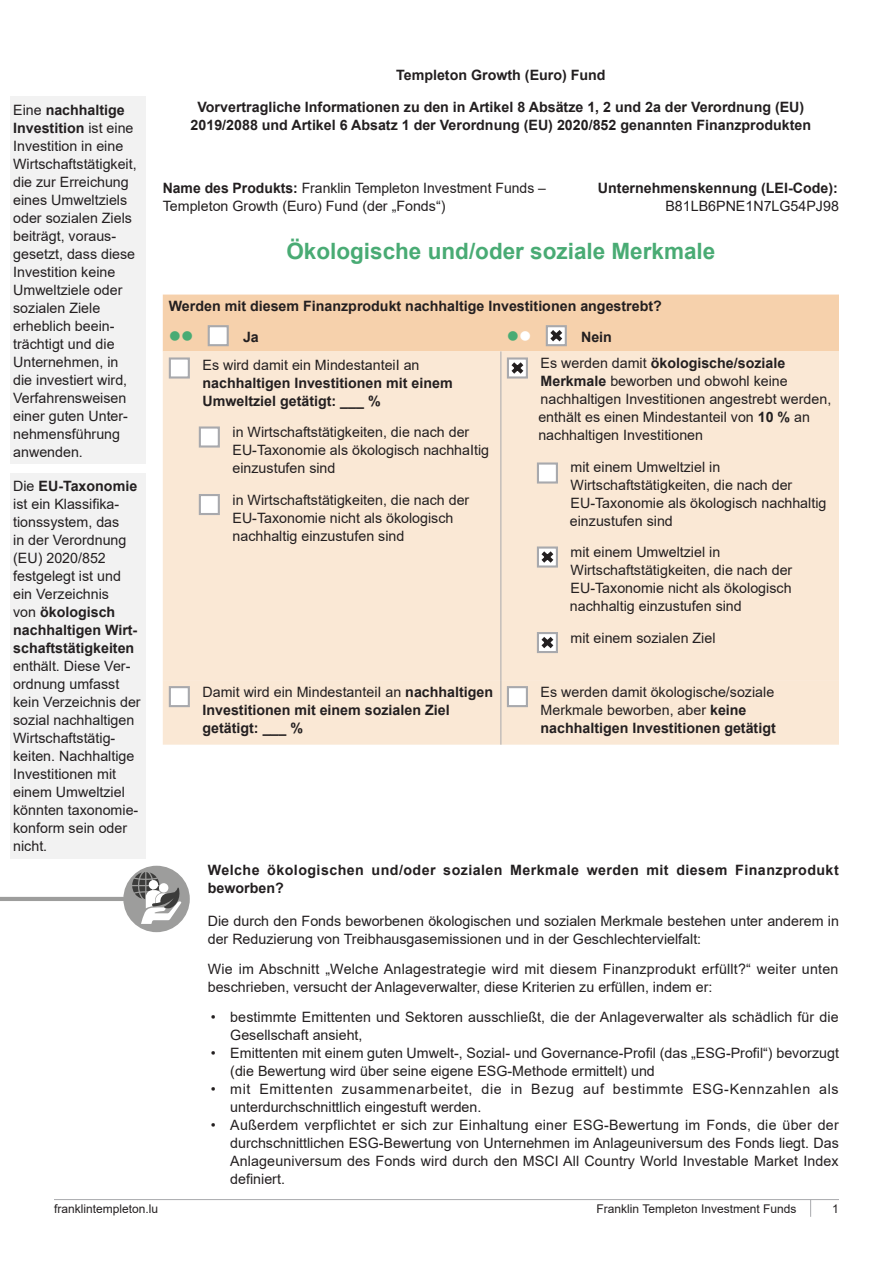
<style>
.page{position:relative;width:893px;height:1263px;background:#fff}
.page>*{position:absolute;margin:0;border:0;box-sizing:border-box;transform-origin:0 0}
._03a_Body{font:700 22.5px "Arial";color:#49ab74}
._03a_Body-2{font:14.25px/18px "Arial";color:#231f20}
._03a_Body-3{font:700 14.25px/18px "Arial";color:#231f20}
._03a_Body-4{font:14.25px/18px "Arial";letter-spacing:.04em;color:#231f20}
._03a_Body-5{font:700 14.25px/18px "Arial";letter-spacing:.03em;color:#231f20}
.t1{font:12px "Arial";color:#231f20}
.s1{font-weight:700}
.s2{font-weight:400}
</style>
<div class="page">
<hr style="left:54px;top:1199px;width:785px;height:1px;background:#a8a9ad">
<svg style="left:810px;top:1200px;width:1px;height:17px"></svg>
<div style="left:163px;top:351px;width:676px;height:329px;background:#fae8d5"></div>
<div style="left:163px;top:680px;width:676px;height:65px;background:#fae8d5"></div>
<hr style="left:500px;top:351px;width:1px;height:329px;background:#a8a9ad">
<hr style="left:500px;top:680px;width:1px;height:65px;background:#a8a9ad">
<div style="left:169px;top:357px;width:21px;height:22px;background:#fff;border:2px solid #a8a9ad"></div>
<div style="left:199px;top:426px;width:21px;height:22px;background:#fff;border:2px solid #a8a9ad"></div>
<div style="left:199px;top:494px;width:21px;height:21px;background:#fff;border:2px solid #a8a9ad"></div>
<svg style="left:510px;top:360px;width:15px;height:16px"></svg>
<div style="left:507px;top:357px;width:21px;height:22px;border:2px solid #a8a9ad"></div>
<div style="left:537px;top:462px;width:21px;height:22px;background:#fff;border:2px solid #a8a9ad"></div>
<svg style="left:540px;top:549px;width:15px;height:16px"></svg>
<div style="left:537px;top:546px;width:21px;height:22px;border:2px solid #a8a9ad"></div>
<svg style="left:540px;top:635px;width:15px;height:15px"></svg>
<div style="left:537px;top:632px;width:21px;height:21px;border:2px solid #a8a9ad"></div>
<div style="left:169px;top:686px;width:21px;height:21px;background:#fff;border:2px solid #a8a9ad"></div>
<div style="left:507px;top:686px;width:21px;height:21px;background:#fff;border:2px solid #a8a9ad"></div>
<hr style="left:0;top:897px;width:136px;height:4px;background:#9d9d9c">
<div style="left:123px;top:866px;width:67px;height:66px;background:#9d9d9c;border-radius:50%"></div>
<svg style="left:132px;top:872px;width:50px;height:52px"></svg>
<div style="left:10px;top:97px;width:135px;height:367px;background:#f2f2f2"></div>
<div style="left:10px;top:473px;width:135px;height:386px;background:#f2f2f2"></div>
<div style="left:163px;top:295px;width:676px;height:56px;background:#f6d1ac"></div>
<p class="_03a_Body-2" style="left:13px;top:100px;width:125px">Eine <span class="s1">nachhaltige<br>Investition</span> ist eine<br>Investition in eine<br>Wirtschaftstätigkeit, die zur Erreichung eines Umweltziels oder sozialen Ziels beiträgt, voraus&shy;gesetzt, dass diese<br>Investition keine<br>Umweltziele oder sozialen Ziele erheblich beein&shy;trächtigt und die<br>Unternehmen, in die investiert wird,<br>Verfahrensweisen einer guten Unter&shy;nehmensführung anwenden.</p>
<p class="_03a_Body-2" style="left:13px;top:477px;width:129px">Die <span class="s1">EU-Taxonomie </span>ist ein Klassifika&shy;tionssystem, das<br>in der Verordnung (EU) 2020/852 festgelegt ist und ein Verzeichnis<br>von <span class="s1">ökologisch nachhaltigen Wirt&shy;schaftstätigkeiten </span>enthält. Diese Ver&shy;ordnung umfasst kein Verzeichnis der sozial nachhaltigen<br>Wirtschaftstätig&shy;keiten. Nachhaltige<br>Investitionen mit einem Umweltziel könnten taxonomie&shy;konform sein oder nicht.</p>
<p class="_03a_Body-3" style="left:396px;top:66px;width:211px">Templeton Growth (Euro) Fund</p>
<p class="_03a_Body-3" style="left:191px;top:98px;width:622px;text-align:center">Vorvertragliche Informationen zu den in Artikel 8 Absätze 1, 2 und 2a der Verordnung (EU)<br>2019/2088 und Artikel 6 Absatz 1 der Verordnung (EU) 2020/852 genannten Finanzprodukten</p>
<p class="_03a_Body-2" style="left:163px;top:178px;width:385px"><span class="s1">Name des Produkts:</span> Franklin Templeton Investment Funds –</p>
<p class="_03a_Body-3" style="left:598px;top:179px;width:241px">Unternehmenskennung (LEI-Code):</p>
<p class="_03a_Body-2" style="left:163px;top:196px;width:284px">Templeton Growth (Euro) Fund (der „Fonds“)</p>
<p class="_03a_Body-2" style="left:665px;top:196px;width:175px">B81LB6PNE1N7LG54PJ98</p>
<p class="_03a_Body" style="left:286px;top:235px;width:430px">Ökologische und/oder soziale Merkmale</p>
<p class="_03a_Body-3" style="left:169px;top:297px;width:495px">Werden mit diesem Finanzprodukt nachhaltige Investitionen angestrebt?</p>
<p class="_03a_Body-3" style="left:243px;top:328px;width:17px">Ja</p>
<p class="_03a_Body-3" style="left:581px;top:328px;width:32px">Nein</p>
<p class="_03a_Body-3" style="left:203px;top:356px;width:252px"><span class="s2">Es wird damit ein MindestanteiI an </span>nachhaltigen Investitionen mit einem<br>Umweltziel getätigt: ___ %</p>
<p class="_03a_Body-2" style="left:233px;top:423px;width:258px">in Wirtschaftstätigkeiten, die nach der<br>EU-Taxonomie als ökologisch nachhaItig einzustufen sind</p>
<p class="_03a_Body-2" style="left:233px;top:490px;width:238px">in Wirtschaftstätigkeiten, die nach der<br>EU-Taxonomie nicht als ökologisch nachhaltig einzustufen sind</p>
<p class="_03a_Body-2" style="left:538px;top:354px;width:294px">Es werden damit <span class="s1">ökologische/soziale Merkmale</span> beworben und obwohl keine nachhaltigen Investitionen angestrebt werden, enthält es einen Mindestanteil von <span class="s1">10 %</span> an nachhaltigen Investitionen</p>
<p class="_03a_Body-2" style="left:570px;top:457px;width:258px">mit einem Umweltziel in<br>Wirtschaftstätigkeiten, die nach der<br>EU-Taxonomie als ökologisch nachhaltig einzustufen sind</p>
<p class="_03a_Body-2" style="left:570px;top:543px;width:224px">mit einem Umweltziel in<br>Wirtschaftstätigkeiten, die nach der<br>EU-Taxonomie nicht als ökologisch nachhaltig einzustufen sind</p>
<p class="_03a_Body-2" style="left:571px;top:628px;width:146px">mit einem sozialen Ziel</p>
<p class="_03a_Body-3" style="left:203px;top:683px;width:292px"><span class="s2">Damit wird ein MindestanteiI an</span> nachhaltigen<br>Investitionen mit einem sozialen Ziel getätigt: ___ %</p>
<p class="_03a_Body-2" style="left:541px;top:682px;width:237px">Es werden damit ökologische/soziale<br>Merkmale beworben, aber <span class="s1">keine nachhaltigen Investitionen getätigt</span></p>
<p class="_03a_Body-5" style="left:208px;top:861px;width:632px">Welche ökologischen und/oder sozialen Merkmale werden mit diesem Finanzprodukt beworben?</p>
<p class="_03a_Body-2" style="left:208px;top:912px;width:633px">Die durch den Fonds beworbenen ökologischen und sozialen Merkmale bestehen unter anderem in der Reduzierung von Treibhausgasemissionen und in der Geschlechtervielfalt:</p>
<p class="_03a_Body-2" style="left:208px;top:960px;width:632px">Wie im Abschnitt „Welche Anlagestrategie wird mit diesem Finanzprodukt erfüllt?“ weiter unten beschrieben, versucht der Anlageverwalter, diese Kriterien zu erfüllen, indem er:</p>
<p class="_03a_Body-2" style="left:230px;top:1008px;width:610px;text-indent:-20px">• bestimmte Emittenten und Sektoren ausschließt, die der Anlageverwalter als schädlich für die<br>Gesellschaft ansieht,</p>
<p class="_03a_Body-2" style="left:230px;top:1044px;width:610px;text-indent:-20px">• Emittenten mit einem guten Umwelt-, Sozial- und Governance-Profil (das „ESG-Profil“) bevorzugt (die Bewertung wird über seine eigene ESG-Methode ermittelt) und</p>
<p class="_03a_Body-4" style="left:230px;top:1080px;width:610px;text-indent:-20px">• mit Emittenten zusammenarbeitet, die in Bezug auf bestimmte ESG-Kennzahlen als unterdurchschnittlich eingestuft werden.</p>
<p class="_03a_Body-2" style="left:230px;top:1116px;width:610px;text-align:justify;text-indent:-20px">• Außerdem verpflichtet er sich zur Einhaltung einer ESG-Bewertung im Fonds, die über der durchschnittlichen ESG-Bewertung von Unternehmen im Anlageuniversum des Fonds liegt. Das Anlageuniversum des Fonds wird durch den MSCI All Country World Investable Market Index definiert.</p>
<p class="t1" style="left:54px;top:1200px;width:106px">franklintempleton.lu</p>
<p class="t1" style="left:597px;top:1200px;width:201px">Franklin Templeton Investment Funds</p>
<p class="t1" style="left:832px;top:1200px;width:8px">1</p>
</div>
